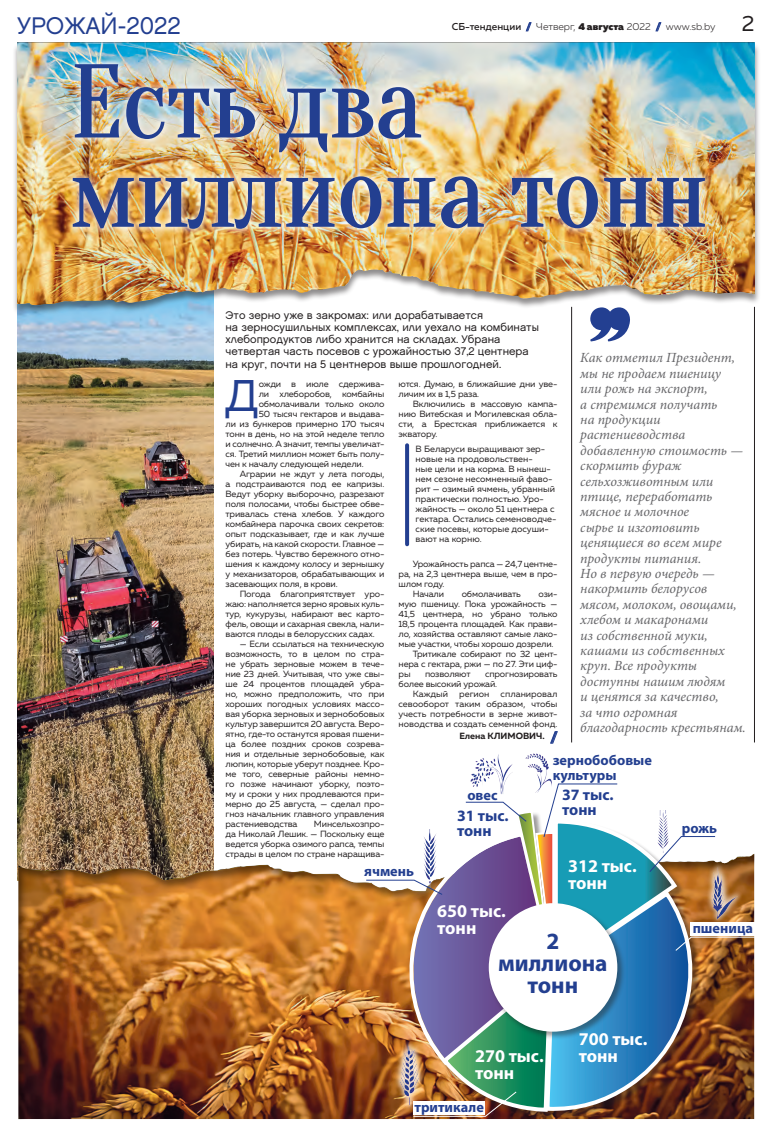
<style>
.page{position:relative;width:783px;height:1134px;background:#fff}
.page>*{position:absolute;margin:0;border:0;box-sizing:border-box;transform-origin:0 0}
.заг2{font:101.8px/89.3px "Oranienbaum";color:#233f90}
.bukv{font:44.3px "Muller";color:#233f90}
.Колонтитул{font:24px "Chalet London Nineteen Sixty";color:#233f90}
.подзаголовок_синий{font:700 23.3px/21.7px "Myriad Pro";color:#233f90;text-align:center}
.t1{font:22px "Muller";color:#231f20}
.подзаголовок_синий-2{font:700 18px/17.1px "Myriad Pro";color:#fff}
.подзаголовок_синий-3{font:700 15.8px/15px "Myriad Pro";color:#233f90}
.подзаголовок_синий-4{font:700 14.3px/14.3px "Myriad Pro";color:#233f90}
.выноска_с_запятыми{font:italic 14px/15.4px "Minion Pro";color:#656568}
.t2{font:900 14px "Muller";color:#233f90}
.лид{font:11px/12.1px "Chalet London Nineteen Sixty";color:#231f20}
.t3{font:300 10px "Muller";color:#231f20}
.врезка_синяя{font:9px/10px "Muller";letter-spacing:-.015em;color:#231f20;text-align:justify}
.bukv-2{font:9px "Muller";letter-spacing:-.015em;color:#231f20}
.Autor{font:700 9px "Muller";color:#231f20}
.s1{font-weight:500}
.s2{font-weight:900;color:#233f90}
.s3{font-weight:900}
</style>
<div class="page">
<svg style="left:525px;top:22px;width:6px;height:9px"></svg>
<svg style="left:655px;top:22px;width:6px;height:9px"></svg>
<img style="left:18px;top:316px;width:195px;height:512px">
<svg style="left:590px;top:316px;width:40px;height:26px"></svg>
<hr style="left:571px;top:307px;width:1px;height:435px;background:#231f20">
<hr style="left:754px;top:307px;width:1px;height:435px;background:#231f20">
<svg style="left:405px;top:445px;width:4px;height:99px"></svg>
<div style="left:10px;top:828px;width:752px;height:291px;background:#231f20;opacity:.52"></div>
<div style="left:12px;top:43px;width:749px;height:273px;background:#231f20;opacity:.51"></div>
<img style="left:17px;top:42px;width:593px;height:264px">
<div style="left:65px;top:56px;width:647px;height:181px;background:#fff;opacity:.75"></div>
<img style="left:74px;top:63px;width:182px;height:77px">
<img style="left:278px;top:86px;width:144px;height:67px">
<img style="left:71px;top:175px;width:413px;height:55px">
<img style="left:510px;top:175px;width:195px;height:54px">
<img style="left:470px;top:754px;width:43px;height:29px">
<img style="left:525px;top:753px;width:27px;height:30px">
<img style="left:365px;top:783px;width:390px;height:334px">
<svg style="left:550px;top:731px;width:7px;height:13px"></svg>
<p class="Колонтитул" style="left:17px;top:11px;width:165px">УРОЖАЙ-2022</p>
<p class="t1" style="left:741px;top:10px;width:14px">2</p>
<p class="заг2" style="left:71px;top:59px;width:637px">Есть два миллиона тонн</p>
<p class="t3" style="left:452px;top:21px;width:265px"><span class="s1">СБ-тенденции</span> <span class="s2">/</span> Четверг, <span class="s3">4 августа</span> 2022 <span class="s2">/</span> www.sb.by</p>
<p class="лид" style="left:225px;top:309px;width:315px">Это зерно уже в закромах: или дорабатывается<br>на зерносушильных комплексах, или уехало на комбинаты хлебопродуктов либо хранится на складах. Убрана четвертая часть посевов с урожайностью 37,2 центнера на круг, почти на 5 центнеров выше прошлогодней.</p>
<p class="bukv" style="left:225px;top:369px;width:35px">Д</p>
<p class="bukv-2" style="left:259px;top:378px;width:127px">ожди в июле сдержива-</p>
<p class="выноска_с_запятыми" style="left:580px;top:350px;width:167px">Как отметил Президент, мы не продаем пшеницу или рожь на экспорт,<br>а стремимся получать<br>на продукции растениеводства добавленную стоимость — скормить фураж сельхозживотным или птице, переработать мясное и молочное<br>сырье и изготовить ценящиеся во всем мире продукты питания.<br>Но в первую очередь — накормить белорусов мясом, молоком, овощами, хлебом и макаронами<br>из собственной муки, кашами из собственных круп. Все продукты доступны нашим людям<br>и ценятся за качество,<br>за что огромная благодарность крестьянам.</p>
<p class="врезка_синяя" style="left:398px;top:378px;width:160px">ются. Думаю, в ближайшие дни уве&shy;личим их в 1,5 раза.</p>
<p class="врезка_синяя" style="left:398px;top:398px;width:160px;text-indent:14px">Включились в массовую кампа&shy;нию Витебская и Могилевская обла&shy;сти, а Брестская приближается к экватору.</p>
<p class="врезка_синяя" style="left:415px;top:444px;width:142px;text-align:left">В Беларуси выращивают зер&shy;новые на продовольствен-<br>ные цели и на корма. В нынеш&shy;нем сезоне несомненный фаво&shy;рит — озимый ячмень, убранный практически полностью. Уро&shy;жайность — около 51 центнера с гектара. Остались семеноводче&shy;ские посевы, которые досуши&shy;вают на корню.</p>
<p class="врезка_синяя" style="left:398px;top:558px;width:160px;text-indent:14px">Урожайность рапса — 24,7 центне&shy;ра, на 2,3 центнера выше, чем в про&shy;шлом году.</p>
<p class="врезка_синяя" style="left:412px;top:588px;width:33px">Начали</p>
<p class="врезка_синяя" style="left:461px;top:588px;width:61px">обмолачивать</p>
<p class="bukv-2" style="left:259px;top:388px;width:127px">ли хлеборобов, комбайны</p>
<p class="bukv-2" style="left:259px;top:398px;width:127px">обмолачивали только около</p>
<p class="bukv-2" style="left:259px;top:408px;width:127px">50 тысяч гектаров и выдава-</p>
<p class="bukv-2" style="left:225px;top:418px;width:160px">ли из бункеров примерно 170 тысяч</p>
<p class="bukv-2" style="left:225px;top:428px;width:160px">тонн в день, но на этой неделе тепло</p>
<p class="bukv-2" style="left:225px;top:438px;width:160px">и солнечно. А значит, темпы увеличат-</p>
<p class="bukv-2" style="left:225px;top:448px;width:160px">ся. Третий миллион может быть полу-</p>
<p class="bukv-2" style="left:225px;top:458px;width:140px">чен к началу следующей недели.</p>
<p class="врезка_синяя" style="left:225px;top:468px;width:160px;text-indent:14px">Аграрии не ждут у лета погоды, а подстраиваются под ее капризы.<br>Ведут уборку выборочно, разрезают поля полосами, чтобы быстрее обве&shy;тривалась стена хлебов. У каждого комбайнера парочка своих секретов: опыт подсказывает, где и как лучше убирать, на какой скорости. Главное — без потерь. Чувство бережного отно&shy;шения к каждому колосу и зернышку у механизаторов, обрабатывающих и засевающих поля, в крови.</p>
<p class="врезка_синяя" style="left:225px;top:588px;width:160px;text-indent:14px">Погода благоприятствует уро&shy;жаю: наполняется зерно яровых куль&shy;тур, кукурузы, набирают вес карто&shy;фель, овощи и сахарная свекла, нали&shy;ваются плоды в белорусских садах.</p>
<p class="врезка_синяя" style="left:225px;top:638px;width:160px;text-indent:14px">— Если ссылаться на техническую возможность, то в целом по стра&shy;не убрать зерновые можем в тече&shy;ние 23 дней. Учитывая, что уже свы&shy;ше 24 процентов площадей убра&shy;но, можно предположить, что при хороших погодных условиях массо&shy;вая уборка зерновых и зернобобовых культур завершится 20 августа. Веро&shy;ятно, где-то останутся яровая пшени&shy;ца более поздних сроков созрева&shy;ния и отдельные зернобобовые, как люпин, которые уберут позднее. Кро&shy;ме того, северные районы немно&shy;го позже начинают уборку, поэто&shy;му и сроки у них продлеваются при&shy;мерно до 25 августа, — сделал про&shy;гноз начальник главного управления растениеводства</p>
<p class="врезка_синяя" style="left:398px;top:588px;width:160px;text-indent:140px">ози&shy;мую пшеницу. Пока урожайность — 41,5 центнера, но убрано только 18,5 процента площадей. Как прави&shy;ло, хозяйства оставляют самые лако&shy;мые участки, чтобы хорошо дозрели.</p>
<p class="врезка_синяя" style="left:398px;top:648px;width:160px;text-indent:14px">Тритикале собирают по 32 цент&shy;нера с гектара, ржи — по 27. Эти циф&shy;ры</p>
<p class="врезка_синяя" style="left:398px;top:668px;width:160px;text-indent:86px">спрогнозировать более высокий урожай.</p>
<p class="врезка_синяя" style="left:398px;top:688px;width:160px;text-indent:14px">Каждый регион спланировал севооборот таким образом, чтобы учесть потребности в зерне живот&shy;новодства и создать семенной фонд.</p>
<p class="Autor" style="left:459px;top:731px;width:87px">Елена КЛИМОВИЧ.</p>
<p class="врезка_синяя" style="left:425px;top:668px;width:47px">позволяют</p>
<p class="t2" style="left:550px;top:728px;width:8px">/</p>
<p class="подзаголовок_синий-4" style="left:552px;top:753px;width:101px">зернобобовые культуры</p>
<p class="подзаголовок_синий-3" style="left:562px;top:787px;width:53px">37 тыс. тонн</p>
<p class="подзаголовок_синий-4" style="left:467px;top:787px;width:32px">овес</p>
<p class="подзаголовок_синий-3" style="left:457px;top:808px;width:53px">31 тыс. тонн</p>
<p class="врезка_синяя" style="left:225px;top:818px;width:160px;text-indent:88px">Минсельхозпро&shy;да Николай Лешик. — Поскольку еще ведется уборка озимого рапса, темпы страды в целом по стране наращива-</p>
<p class="подзаголовок_синий-4" style="left:681px;top:821px;width:37px">рожь</p>
<p class="подзаголовок_синий-2" style="left:568px;top:857px;width:70px">312 тыс. тонн</p>
<p class="подзаголовок_синий-4" style="left:364px;top:863px;width:51px">ячмень</p>
<p class="подзаголовок_синий-2" style="left:437px;top:902px;width:70px">650 тыс. тонн</p>
<p class="подзаголовок_синий" style="left:498px;top:930px;width:111px">2 миллиона тонн</p>
<p class="подзаголовок_синий-2" style="left:475px;top:1046px;width:70px">270 тыс. тонн</p>
<p class="подзаголовок_синий-4" style="left:414px;top:1099px;width:71px">тритикале</p>
<p class="подзаголовок_синий-2" style="left:578px;top:1029px;width:70px">700 тыс. тонн</p>
<p class="подзаголовок_синий-4" style="left:692px;top:920px;width:62px">пшеница</p>
</div>
